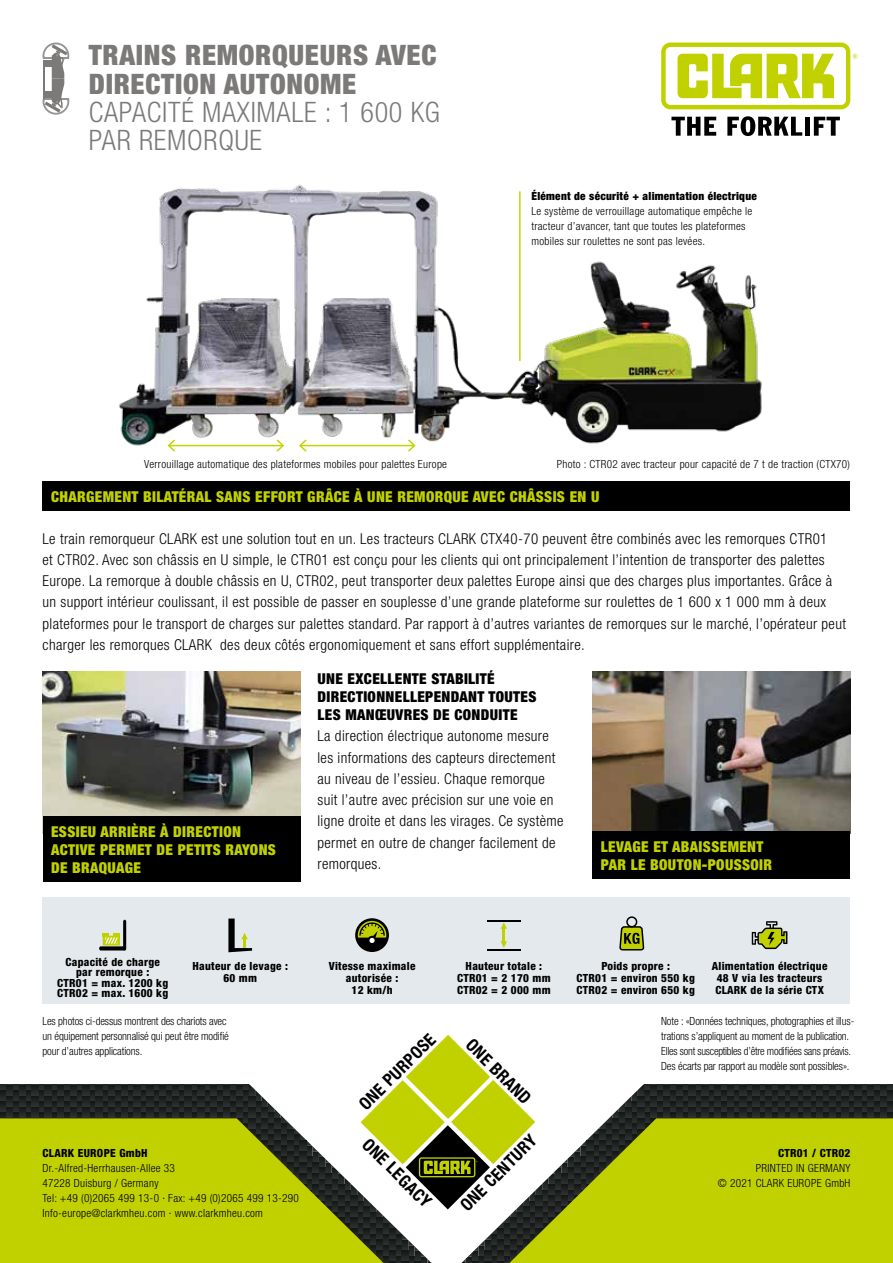
<style>
.page{position:relative;width:893px;height:1263px;background:#fff}
.page>*{position:absolute;margin:0;border:0;box-sizing:border-box;transform-origin:0 0}
.t1{font:900 condensed 28.2px/28.2px "Helvetica Neue";letter-spacing:.025em;color:#7c7a79}
.t2{font:300 condensed 28.2px/28.2px "Helvetica Neue";letter-spacing:.025em;color:#7c7a79}
.t3{font:700 condensed 17.25px "Helvetica Neue";color:#000}
.t4{font:300 condensed 15px/21.3px "Helvetica Neue";letter-spacing:.025em;color:#000}
.t5{font:900 condensed 15px/18px "Helvetica Neue";letter-spacing:.025em;color:#c1d100}
.t6{font:900 condensed 15px/18px "Helvetica Neue";letter-spacing:.025em;color:#000}
.t7{font:300 condensed 11.25px/14.9px "Helvetica Neue";letter-spacing:.025em;color:#000}
.t8{font:300 condensed 11.25px/14.9px "Helvetica Neue";letter-spacing:-.01em;color:#000}
.t9{font:800 condensed 11.25px/12px "Helvetica Neue";letter-spacing:.025em;color:#000;text-align:center}
.t10{font:900 condensed 11.25px "Helvetica Neue";letter-spacing:.025em;color:#000}
</style>
<div class="page">
<img style="left:119px;top:184px;width:643px;height:263px">
<img style="left:43px;top:672px;width:257px;height:144px">
<img style="left:592px;top:672px;width:258px;height:159px">
<div style="left:43px;top:897px;width:807px;height:106px;background:#e3e9ec"></div>
<svg style="left:752px;top:921px;width:35px;height:28px"></svg>
<svg style="left:355px;top:918px;width:34px;height:34px"></svg>
<svg style="left:99px;top:946px;width:27px;height:4px"></svg>
<hr style="left:123px;top:920px;width:3px;height:30px;background:#000;border-radius:2px">
<svg style="left:103px;top:933px;width:17px;height:12px"></svg>
<svg style="left:501px;top:922px;width:6px;height:26px"></svg>
<hr style="left:487px;top:949px;width:34px;height:1px;background:#000">
<hr style="left:487px;top:920px;width:34px;height:1px;background:#000">
<svg style="left:228px;top:918px;width:24px;height:34px"></svg>
<div style="left:43px;top:481px;width:807px;height:29px;background:#000"></div>
<div style="left:43px;top:816px;width:257px;height:65px;background:#000"></div>
<div style="left:592px;top:831px;width:258px;height:47px;background:#000"></div>
<hr style="left:519px;top:191px;width:2px;height:170px;background:#c2d500">
<hr style="left:169px;top:445px;width:114px;height:1px;background:#c2d500">
<svg style="left:166px;top:438px;width:11px;height:14px"></svg>
<svg style="left:275px;top:438px;width:10px;height:14px"></svg>
<hr style="left:300px;top:445px;width:114px;height:1px;background:#c2d500">
<svg style="left:298px;top:438px;width:10px;height:14px"></svg>
<svg style="left:406px;top:438px;width:11px;height:14px"></svg>
<div style="left:626px;top:916px;width:11px;height:11px;border:2px solid #000;border-radius:50%"></div>
<svg style="left:619px;top:925px;width:26px;height:26px"></svg>
<svg style="left:43px;top:43px;width:26px;height:72px"></svg>
<svg style="left:0;top:1035px;width:893px;height:228px"></svg>
<svg style="left:661px;top:43px;width:197px;height:66px"></svg>
<svg style="left:671px;top:117px;width:45px;height:19px"></svg>
<svg style="left:727px;top:116px;width:75px;height:20px"></svg>
<div style="left:805px;top:117px;width:5px;height:19px;background:#000"></div>
<svg style="left:814px;top:117px;width:26px;height:19px"></svg>
<h1 class="t1" style="left:89px;top:41px;width:349px">TRAINS REMORQUEURS AVEC<br>DIRECTION AUTONOME</h1>
<h1 class="t2" style="left:89px;top:97px;width:353px">CAPACITÉ MAXIMALE : 1 600 KG<br>PAR REMORQUE</h1>
<p class="t10" style="left:531px;top:190px;width:227px">Élément de sécurité + alimentation électrique</p>
<p class="t7" style="left:531px;top:204px;width:222px">Le système de verrouillage automatique empêche le tracteur d’avancer, tant que toutes les plateformes mobiles sur roulettes ne sont pas levées.</p>
<p class="t7" style="left:144px;top:457px;width:304px">Verrouillage automatique des plateformes mobiles pour palettes Europe</p>
<p class="t7" style="left:557px;top:457px;width:295px">Photo : CTR02 avec tracteur pour capacité de 7 t de traction (CTX70)</p>
<p class="t5" style="left:51px;top:487px;width:550px">CHARGEMENT BILATÉRAL SANS EFFORT GRÂCE À UNE REMORQUE AVEC CHÂSSIS EN U</p>
<p class="t4" style="left:43px;top:527px;width:805px">Le train remorqueur CLARK est une solution tout en un. Les tracteurs CLARK CTX40-70 peuvent être combinés avec les remorques CTR01<br>et CTR02. Avec son châssis en U simple, le CTR01 est conçu pour les clients qui ont principalement l’intention de transporter des palettes Europe. La remorque à double châssis en U, CTR02, peut transporter deux palettes Europe ainsi que des charges plus importantes. Grâce à un support intérieur coulissant, il est possible de passer en souplesse d’une grande plateforme sur roulettes de 1 600 x 1 000 mm à deux plateformes pour le transport de charges sur palettes standard. Par rapport à d’autres variantes de remorques sur le marché, l’opérateur peut charger les remorques CLARK des deux côtés ergonomiquement et sans effort supplémentaire.</p>
<p class="t5" style="left:51px;top:822px;width:226px">ESSIEU ARRIÈRE À DIRECTION<br>ACTIVE PERMET DE PETITS RAYONS<br>DE BRAQUAGE</p>
<p class="t6" style="left:317px;top:669px;width:220px">UNE EXCELLENTE STABILITÉ<br>DIRECTIONNELLEPENDANT TOUTES<br>LES MANŒUVRES DE CONDUITE</p>
<p class="t4" style="left:317px;top:725px;width:248px">La direction électrique autonome mesure les informations des capteurs directement au niveau de l’essieu. Chaque remorque suit l’autre avec précision sur une voie en ligne droite et dans les virages. Ce système permet en outre de changer facilement de remorques.</p>
<p class="t5" style="left:601px;top:837px;width:173px">LEVAGE ET ABAISSEMENT<br>PAR LE BOUTON-POUSSOIR</p>
<p class="t9" style="left:57px;top:956px;width:112px;line-height:10.5px">Capacité de charge par remorque :<br>CTR01 = max. 1200 kg<br>CTR02 = max. 1600 kg</p>
<p class="t9" style="left:329px;top:960px;width:88px">Vitesse maximale autorisée :<br>12 km/h</p>
<p class="t9" style="left:577px;top:960px;width:120px">Poids propre :<br>CTR01 = environ 550 kg<br>CTR02 = environ 650 kg</p>
<p class="t9" style="left:712px;top:960px;width:117px">Alimentation électrique<br>48 V via les tracteurs<br>CLARK de la série CTX</p>
<p class="t9" style="left:193px;top:960px;width:97px">Hauteur de levage :<br>60 mm</p>
<p class="t9" style="left:457px;top:960px;width:95px">Hauteur totale :<br>CTR01 = 2 170 mm<br>CTR02 = 2 000 mm</p>
<p class="t8" style="left:42px;top:1014px;width:188px">Les photos ci-dessus montrent des chariots avec un équipement personnalisé qui peut être modifié pour d’autres applications.</p>
<p class="t9" style="left:43px;top:1147px;width:107px">CLARK EUROPE GmbH</p>
<p class="t7" style="left:43px;top:1161px;width:258px">Dr.-Alfred-Herrhausen-Allee 33<br>47228 Duisburg / Germany<br>Tel: +49 (0)2065 499 13-0 · Fax: +49 (0)2065 499 13-290<br>Info-europe@clarkmheu.com · www.clarkmheu.com</p>
<p class="t3" style="left:352px;top:1097px;width:101px;rotate:-45deg">ONE PURPOSE</p>
<p class="t3" style="left:376px;top:1131px;width:91px;rotate:45deg">ONE LEGACY</p>
<p class="t3" style="left:479px;top:1032px;width:85px;rotate:45deg">ONE BRAND</p>
<p class="t3" style="left:453px;top:1198px;width:101px;rotate:-45deg">ONE CENTURY</p>
<p class="t8" style="left:661px;top:1014px;width:195px">Note : «Données techniques, photographies et illus&shy;trations s’appliquent au moment de la publication.<br>Elles sont susceptibles d’être modifiées sans préavis.<br>Des écarts par rapport au modèle sont possibles».</p>
<p class="t9" style="left:778px;top:1147px;width:74px">CTR01 / CTR02</p>
<p class="t7" style="left:718px;top:1161px;width:134px;text-align:right">PRINTED IN GERMANY<br>© 2021 CLARK EUROPE GmbH</p>
</div>
